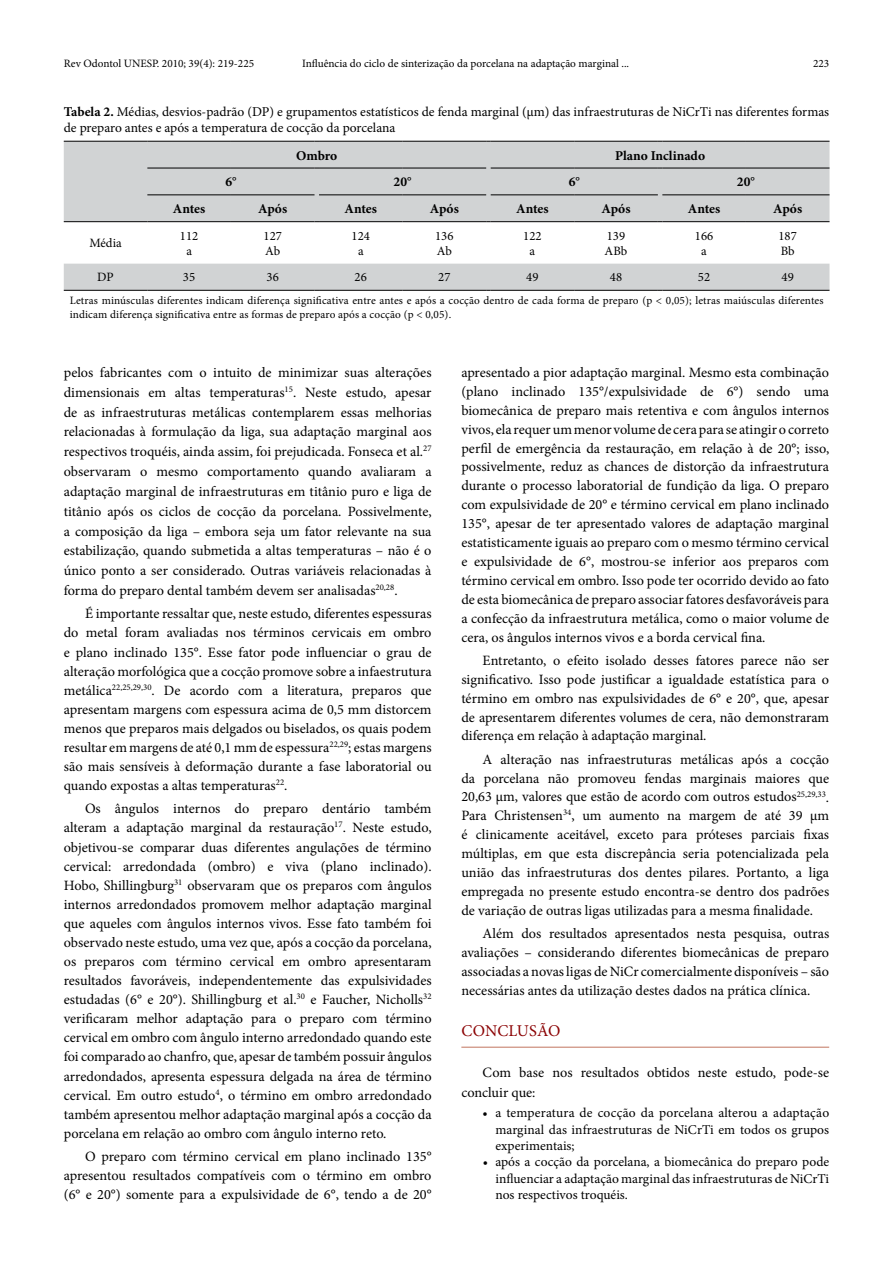
<style>
.page{position:relative;width:893px;height:1263px;background:#fff}
.page>*{position:absolute;margin:0;border:0;box-sizing:border-box;transform-origin:0 0}
.t1{font:16.5px "Minion Pro";letter-spacing:.005em;color:#8b0304}
.t2{font:14.25px/18.9px "Minion Pro";color:#000;text-align:justify}
.t3{font:13.5px/16.4px "Minion Pro";color:#000;text-align:justify}
.t4{font:700 13.5px "Minion Pro";color:#000}
.t5{font:12.75px/15.3px "Minion Pro";color:#000;text-align:center}
.t6{font:11.25px/13.5px "Minion Pro";letter-spacing:.005em;color:#000}
.s1{font-weight:700}
</style>
<div class="page">
<hr style="left:461px;top:1047px;width:368px;height:1px;background:#c1765f">
<div style="left:64px;top:142px;width:765px;height:79px;background:#d1d3d4"></div>
<hr style="left:64px;top:141px;width:83px;height:1px;background:#000">
<hr style="left:147px;top:141px;width:84px;height:1px;background:#000">
<hr style="left:231px;top:141px;width:84px;height:1px;background:#000">
<hr style="left:319px;top:141px;width:84px;height:1px;background:#000">
<hr style="left:403px;top:141px;width:83px;height:1px;background:#000">
<hr style="left:491px;top:141px;width:83px;height:1px;background:#000">
<hr style="left:574px;top:141px;width:84px;height:1px;background:#000">
<hr style="left:662px;top:141px;width:84px;height:1px;background:#000">
<hr style="left:746px;top:141px;width:83px;height:1px;background:#000">
<hr style="left:147px;top:168px;width:84px;height:1px;background:#000">
<hr style="left:231px;top:168px;width:84px;height:1px;background:#000">
<hr style="left:319px;top:168px;width:84px;height:1px;background:#000">
<hr style="left:403px;top:168px;width:83px;height:1px;background:#000">
<hr style="left:491px;top:168px;width:83px;height:1px;background:#000">
<hr style="left:574px;top:168px;width:84px;height:1px;background:#000">
<hr style="left:662px;top:168px;width:84px;height:1px;background:#000">
<hr style="left:746px;top:168px;width:83px;height:1px;background:#000">
<hr style="left:147px;top:194px;width:84px;height:1px;background:#000">
<hr style="left:231px;top:194px;width:84px;height:1px;background:#000">
<hr style="left:319px;top:194px;width:84px;height:1px;background:#000">
<hr style="left:403px;top:194px;width:83px;height:1px;background:#000">
<hr style="left:491px;top:194px;width:83px;height:1px;background:#000">
<hr style="left:574px;top:194px;width:84px;height:1px;background:#000">
<hr style="left:662px;top:194px;width:84px;height:1px;background:#000">
<hr style="left:746px;top:194px;width:83px;height:1px;background:#000">
<svg style="left:64px;top:221px;width:765px;height:70px"></svg>
<hr style="left:662px;top:290px;width:84px;height:1px;background:#000">
<hr style="left:746px;top:290px;width:83px;height:1px;background:#000">
<p class="t6" style="left:64px;top:57px;width:192px">Rev Odontol UNESP. 2010; 39(4): 219-225</p>
<p class="t6" style="left:302px;top:57px;width:329px">Influência do ciclo de sinterização da porcelana na adaptação marginal ...</p>
<p class="t6" style="left:813px;top:57px;width:18px">223</p>
<p class="t3" style="left:64px;top:104px;width:767px"><span class="s1">Tabela 2.</span> Médias, desvios-padrão (DP) e grupamentos estatísticos de fenda marginal (µm) das infraestruturas de NiCrTi nas diferentes formas de preparo antes e após a temperatura de cocção da porcelana</p>
<p class="t4" style="left:296px;top:146px;width:43px">Ombro</p>
<p class="t4" style="left:615px;top:146px;width:92px">Plano Inclinado</p>
<p class="t4" style="left:225px;top:173px;width:13px">6°</p>
<p class="t4" style="left:394px;top:173px;width:19px">20°</p>
<p class="t4" style="left:569px;top:173px;width:13px">6°</p>
<p class="t4" style="left:737px;top:173px;width:19px">20°</p>
<p class="t4" style="left:173px;top:199px;width:34px">Antes</p>
<p class="t4" style="left:258px;top:199px;width:30px">Após</p>
<p class="t4" style="left:345px;top:199px;width:34px">Antes</p>
<p class="t4" style="left:430px;top:199px;width:30px">Após</p>
<p class="t4" style="left:516px;top:199px;width:34px">Antes</p>
<p class="t4" style="left:602px;top:199px;width:30px">Após</p>
<p class="t4" style="left:688px;top:199px;width:34px">Antes</p>
<p class="t4" style="left:773px;top:199px;width:30px">Após</p>
<p class="t5" style="left:89px;top:236px;width:34px">Média</p>
<p class="t5" style="left:180px;top:228px;width:20px">112 a</p>
<p class="t5" style="left:264px;top:228px;width:20px;text-align:left">127<br>Ab</p>
<p class="t5" style="left:352px;top:228px;width:20px">124 a</p>
<p class="t5" style="left:435px;top:228px;width:20px;text-align:left">136<br>Ab</p>
<p class="t5" style="left:523px;top:228px;width:20px">122 a</p>
<p class="t5" style="left:605px;top:228px;width:24px;text-align:left">139<br>ABb</p>
<p class="t5" style="left:695px;top:228px;width:20px">166 a</p>
<p class="t5" style="left:778px;top:228px;width:20px;text-align:left">187<br>Bb</p>
<p class="t5" style="left:97px;top:270px;width:18px">DP</p>
<p class="t5" style="left:183px;top:270px;width:14px">35</p>
<p class="t5" style="left:267px;top:270px;width:14px">36</p>
<p class="t5" style="left:355px;top:270px;width:14px">26</p>
<p class="t5" style="left:438px;top:270px;width:14px">27</p>
<p class="t5" style="left:526px;top:270px;width:14px">49</p>
<p class="t5" style="left:610px;top:270px;width:14px">48</p>
<p class="t5" style="left:698px;top:270px;width:14px">52</p>
<p class="t5" style="left:781px;top:270px;width:14px">49</p>
<p class="t6" style="left:70px;top:294px;width:755px">Letras minúsculas diferentes indicam diferença significativa entre antes e após a cocção dentro de cada forma de preparo (p &lt; 0,05); letras maiúsculas diferentes indicam diferença significativa entre as formas de preparo após a cocção (p &lt; 0,05).</p>
<p class="t2" style="left:64px;top:362px;width:369px;line-height:19.8px">pelos fabricantes com o intuito de minimizar suas alterações dimensionais em altas temperaturas<sup>15</sup>. Neste estudo, apesar de as infraestruturas metálicas contemplarem essas melhorias relacionadas à formulação da liga, sua adaptação marginal aos respectivos troquéis, ainda assim, foi prejudicada. Fonseca et al.<sup>27 </sup>observaram o mesmo comportamento quando avaliaram a adaptação marginal de infraestruturas em titânio puro e liga de titânio após os ciclos de cocção da porcelana. Possivelmente, a composição da liga – embora seja um fator relevante na sua estabilização, quando submetida a altas temperaturas – não é o único ponto a ser considerado. Outras variáveis relacionadas à forma do preparo dental também devem ser analisadas<sup>20,28</sup>.</p>
<p class="t2" style="left:64px;top:604px;width:369px;text-indent:21px">É importante ressaltar que, neste estudo, diferentes espessuras do metal foram avaliadas nos términos cervicais em ombro e plano inclinado 135°. Esse fator pode influenciar o grau de alteração morfológica que a cocção promove sobre a infaestrutura metálica<sup>22,25,29,30</sup>. De acordo com a literatura, preparos que apresentam margens com espessura acima de 0,5 mm distorcem menos que preparos mais delgados ou biselados, os quais podem resultar em margens de até 0,1 mm de espessura<sup>22,29</sup>; estas margens são mais sensíveis à deformação durante a fase laboratorial ou quando expostas a altas temperaturas<sup>22</sup>.</p>
<p class="t2" style="left:64px;top:799px;width:369px;text-indent:21px">Os ângulos internos do preparo dentário também alteram a adaptação marginal da restauração<sup>17</sup>. Neste estudo, objetivou‑se comparar duas diferentes angulações de término cervical: arredondada (ombro) e viva (plano inclinado).<br>Hobo, Shillingburg<sup>31</sup> observaram que os preparos com ângulos internos arredondados promovem melhor adaptação marginal que aqueles com ângulos internos vivos. Esse fato também foi observado neste estudo, uma vez que, após a cocção da porcelana, os preparos com término cervical em ombro apresentaram resultados favoráveis, independentemente das expulsividades estudadas (6° e 20°). Shillingburg et al.<sup>30</sup> e Faucher, Nicholls<sup>32 </sup>verificaram melhor adaptação para o preparo com término cervical em ombro com ângulo interno arredondado quando este foi comparado ao chanfro, que, apesar de também possuir ângulos arredondados, apresenta espessura delgada na área de término cervical. Em outro estudo<sup>4</sup>, o término em ombro arredondado também apresentou melhor adaptação marginal após a cocção da porcelana em relação ao ombro com ângulo interno reto.</p>
<p class="t2" style="left:64px;top:1147px;width:369px;text-indent:21px">O preparo com término cervical em plano inclinado 135° apresentou resultados compatíveis com o término em ombro (6° e 20°) somente para a expulsividade de 6°, tendo a de 20°</p>
<p class="t2" style="left:461px;top:363px;width:369px">apresentado a pior adaptação marginal. Mesmo esta combinação (plano inclinado 135°/expulsividade de 6°) sendo uma biomecânica de preparo mais retentiva e com ângulos internos vivos, ela requer um menor volume de cera para se atingir o correto perfil de emergência da restauração, em relação à de 20°; isso, possivelmente, reduz as chances de distorção da infraestrutura durante o processo laboratorial de fundição da liga. O preparo com expulsividade de 20° e término cervical em plano inclinado 135°, apesar de ter apresentado valores de adaptação marginal estatisticamente iguais ao preparo com o mesmo término cervical e expulsividade de 6°, mostrou-se inferior aos preparos com término cervical em ombro. Isso pode ter ocorrido devido ao fato de esta biomecânica de preparo associar fatores desfavoráveis para a confecção da infraestrutura metálica, como o maior volume de cera, os ângulos internos vivos e a borda cervical fina.</p>
<p class="t2" style="left:461px;top:651px;width:369px;text-indent:21px">Entretanto, o efeito isolado desses fatores parece não ser significativo. Isso pode justificar a igualdade estatística para o término em ombro nas expulsividades de 6° e 20°, que, apesar de apresentarem diferentes volumes de cera, não demonstraram diferença em relação à adaptação marginal.</p>
<p class="t2" style="left:461px;top:750px;width:369px;text-indent:21px">A alteração nas infraestruturas metálicas após a cocção da porcelana não promoveu fendas marginais maiores que 20,63 µm, valores que estão de acordo com outros estudos<sup>25,29,33</sup>.<br>Para Christensen<sup>34</sup>, um aumento na margem de até 39 µm é clinicamente aceitável, exceto para próteses parciais fixas múltiplas, em que esta discrepância seria potencializada pela união das infraestruturas dos dentes pilares. Portanto, a liga empregada no presente estudo encontra-se dentro dos padrões de variação de outras ligas utilizadas para a mesma finalidade.</p>
<p class="t2" style="left:461px;top:924px;width:369px;text-indent:21px">Além dos resultados apresentados nesta pesquisa, outras avaliações – considerando diferentes biomecânicas de preparo associadas a novas ligas de NiCr comercialmente disponíveis – são necessárias antes da utilização destes dados na prática clínica.</p>
<p class="t1" style="left:461px;top:1020px;width:101px">CONCLUSÃO</p>
<p class="t2" style="left:461px;top:1063px;width:369px;line-height:19.6px;text-indent:21px">Com base nos resultados obtidos neste estudo, pode-se concluir que:</p>
<p class="t3" style="left:495px;top:1105px;width:335px;text-indent:-13px">• a temperatura de cocção da porcelana alterou a adaptação marginal das infraestruturas de NiCrTi em todos os grupos experimentais;</p>
<p class="t3" style="left:495px;top:1154px;width:335px;text-indent:-13px">• após a cocção da porcelana, a biomecânica do preparo pode influenciar a adaptação marginal das infraestruturas de NiCrTi nos respectivos troquéis.</p>
</div>
